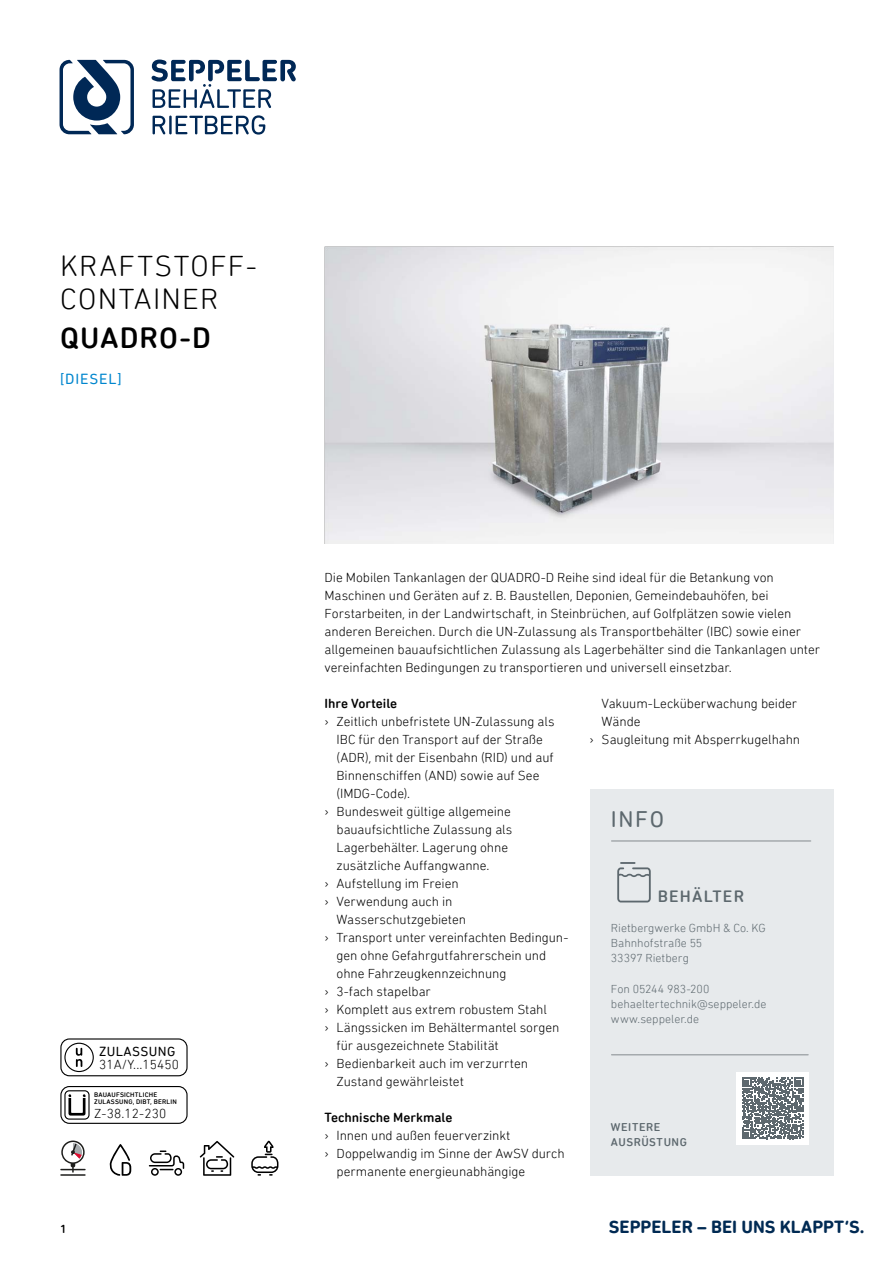
<style>
.page{position:relative;width:893px;height:1263px;background:#fff}
.page>*{position:absolute;margin:0;border:0;box-sizing:border-box;transform-origin:0 0}
.Überschrift_20pt_lig{font:300 30px/33px "DIN Next Rounded LT Pro";letter-spacing:.04em;color:#000}
.Überschrift_20pt_med{font:500 30px "DIN Next Rounded LT Pro";letter-spacing:.035em;color:#000}
.Infokasten_-_Übersch{font:23.1px "DIN Next Rounded LT Pro";color:#5d686e}
.t1{font:700 18px "DIN Next Rounded LT Pro";color:#002a53}
.Infokasten_-_Übersch-2{font:500 16.8px "DIN Next Rounded LT Pro";letter-spacing:.07em;color:#5d686e}
.Produktinfo{font:15px "DIN Next Rounded LT Pro";letter-spacing:.055em;color:#0086ce}
.Fließtext{font:300 13.5px/18px "DIN Next Rounded LT Pro";letter-spacing:-.005em;color:#000}
.Zwischenüberschrift{font:500 13.5px "DIN Next Rounded LT Pro";letter-spacing:-.005em;color:#000}
.Icons_Norm{font:300 13.5px "DIN Next Rounded LT Pro";letter-spacing:.01em;color:#000}
.Icons_Überschrift{font:13.5px "DIN Next Rounded LT Pro";letter-spacing:.03em;color:#000}
.Infokasten_-_Fließte{font:300 12px "DIN Next Rounded LT Pro";color:#5d686e}
.t2{font:500 12px "DIN Next Rounded LT Pro";color:#000}
.Infokasten_-_Übersch-3{font:500 11.55px/15px "DIN Next Rounded LT Pro";letter-spacing:.045em;color:#5d686e}
.Icons_Überschrift_DI{font:500 6.75px/6.8px "DIN Next Rounded LT Pro";letter-spacing:.03em;color:#000}
</style>
<div class="page">
<svg style="left:153px;top:116px;width:12px;height:18px"></svg>
<hr style="left:169px;top:116px;width:3px;height:18px;background:#002856">
<svg style="left:176px;top:115px;width:89px;height:20px"></svg>
<svg style="left:152px;top:60px;width:144px;height:48px"></svg>
<svg style="left:60px;top:60px;width:74px;height:74px"></svg>
<img style="left:325px;top:247px;width:508px;height:296px">
<div style="left:590px;top:789px;width:243px;height:387px;background:#e7eaec"></div>
<hr style="left:612px;top:840px;width:199px;height:2px;background:#a5aaad">
<hr style="left:612px;top:1054px;width:196px;height:1px;background:#a5aaad">
<div style="left:736px;top:1072px;width:73px;height:72px;background:#fff"></div>
<svg style="left:742px;top:1077px;width:61px;height:62px"></svg>
<svg style="left:617px;top:862px;width:34px;height:40px"></svg>
<div style="left:60px;top:1038px;width:128px;height:38px;border:1px solid #000;border-radius:9px"></div>
<div style="left:64px;top:1043px;width:30px;height:29px;border:1px solid #000;border-radius:50%"></div>
<svg style="left:76px;top:1048px;width:6px;height:19px"></svg>
<svg style="left:200px;top:1141px;width:34px;height:35px"></svg>
<div style="left:60px;top:1086px;width:128px;height:38px;border:1px solid #000;border-radius:9px"></div>
<div style="left:64px;top:1090px;width:26px;height:29px;border:1px solid #000;border-radius:4px"></div>
<svg style="left:68px;top:1094px;width:17px;height:21px"></svg>
<svg style="left:109px;top:1144px;width:22px;height:32px"></svg>
<svg style="left:149px;top:1150px;width:35px;height:26px"></svg>
<svg style="left:251px;top:1141px;width:27px;height:34px"></svg>
<hr style="left:60px;top:1174px;width:26px;height:2px;background:#1e1e1c">
<svg style="left:60px;top:1140px;width:26px;height:33px"></svg>
<p class="Überschrift_20pt_lig" style="left:60px;top:249px;width:198px">KRAFTSTOFF-<br>CONTAINER</p>
<p class="Überschrift_20pt_med" style="left:60px;top:320px;width:152px">QUADRO-D</p>
<p class="Produktinfo" style="left:60px;top:370px;width:63px">[DIESEL]</p>
<p class="Icons_Überschrift" style="left:99px;top:1043px;width:78px">ZULASSUNG</p>
<p class="Icons_Norm" style="left:99px;top:1057px;width:81px">31A/Y...15450</p>
<p class="Icons_Überschrift_DI" style="left:94px;top:1091px;width:84px">BAUAUFSICHTLICHE<br>ZULASSUNG, DIBT, BERLIN</p>
<p class="Icons_Norm" style="left:94px;top:1105px;width:73px">Z-38.12-230</p>
<p class="Fließtext" style="left:325px;top:568px;width:497px">Die Mobilen Tankanlagen der QUADRO-D Reihe sind ideal für die Betankung von Maschinen und Geräten auf z. B. Baustellen, Deponien, Gemeindebauhöfen, bei Forstarbeiten, in der Landwirtschaft, in Steinbrüchen, auf Golfplätzen sowie vielen anderen Bereichen. Durch die UN-Zulassung als Transportbehälter (IBC) sowie einer allgemeinen bauaufsichtlichen Zulassung als Lagerbehälter sind die Tankanlagen unter vereinfachten Bedingungen zu transportieren und universell einsetzbar.</p>
<p class="Zwischenüberschrift" style="left:325px;top:695px;width:74px">Ihre Vorteile</p>
<p class="Fließtext" style="left:337px;top:712px;width:220px;text-indent:-12px">› Zeitlich unbefristete UN-Zulassung als IBC für den Transport auf der Straße (ADR), mit der Eisenbahn (RID) und auf Binnenschiffen (AND) sowie auf See (IMDG-Code).</p>
<p class="Fließtext" style="left:337px;top:802px;width:177px;text-indent:-12px">› Bundesweit gültige allgemeine bauaufsichtliche Zulassung als<br>Lagerbehälter. Lagerung ohne zusätzliche Auffangwanne.</p>
<p class="Fließtext" style="left:325px;top:874px;width:136px">› Aufstellung im Freien</p>
<p class="Fließtext" style="left:337px;top:892px;width:131px;text-indent:-12px">› Verwendung auch in<br>Wasserschutzgebieten</p>
<p class="Fließtext" style="left:337px;top:928px;width:233px;text-indent:-12px">› Transport unter vereinfachten Bedingun&shy;gen ohne Gefahrgutfahrerschein und ohne Fahrzeugkennzeichnung</p>
<p class="Fließtext" style="left:325px;top:982px;width:108px">› 3-fach stapelbar</p>
<p class="Fließtext" style="left:325px;top:1000px;width:224px">› Komplett aus extrem robustem Stahl</p>
<p class="Fließtext" style="left:337px;top:1018px;width:224px;text-indent:-12px">› Längssicken im Behältermantel sorgen für ausgezeichnete Stabilität</p>
<p class="Fließtext" style="left:337px;top:1054px;width:193px;text-indent:-12px">› Bedienbarkeit auch im verzurrten<br>Zustand gewährleistet</p>
<p class="Zwischenüberschrift" style="left:325px;top:1109px;width:129px">Technische Merkmale</p>
<p class="Fließtext" style="left:325px;top:1126px;width:187px">› Innen und außen feuerverzinkt</p>
<p class="Fließtext" style="left:337px;top:1144px;width:230px;text-indent:-12px">› Doppelwandig im Sinne der AwSV durch permanente energieunabhängige</p>
<p class="Fließtext" style="left:602px;top:694px;width:197px">Vakuum-Lecküberwachung beider<br>Wände</p>
<p class="Fließtext" style="left:590px;top:730px;width:212px">› Saugleitung mit Absperrkugelhahn</p>
<p class="Infokasten_-_Übersch" style="left:611px;top:806px;width:55px">info</p>
<p class="Infokasten_-_Übersch-2" style="left:658px;top:887px;width:88px">BEHÄLTER</p>
<p class="Infokasten_-_Fließte" style="left:611px;top:921px;width:156px">Rietbergwerke GmbH &amp; Co. KG</p>
<p class="Infokasten_-_Fließte" style="left:611px;top:936px;width:93px">Bahnhofstraße 55</p>
<p class="Infokasten_-_Fließte" style="left:611px;top:951px;width:80px">33397 Rietberg</p>
<p class="Infokasten_-_Fließte" style="left:611px;top:981px;width:100px">Fon 05244 983-200</p>
<p class="Infokasten_-_Fließte" style="left:611px;top:996px;width:157px">behaeltertechnik@seppeler.de</p>
<p class="Infokasten_-_Fließte" style="left:611px;top:1011px;width:90px">www.seppeler.de</p>
<p class="Infokasten_-_Übersch-3" style="left:611px;top:1119px;width:78px">WEITERE<br>AUSRÜSTUNG</p>
<p class="t2" style="left:60px;top:1222px;width:8px">1</p>
<h3 class="t1" style="left:609px;top:1216px;width:257px">SEPPELER – BEI UNS KLAPPT’S.</h3>
</div>
